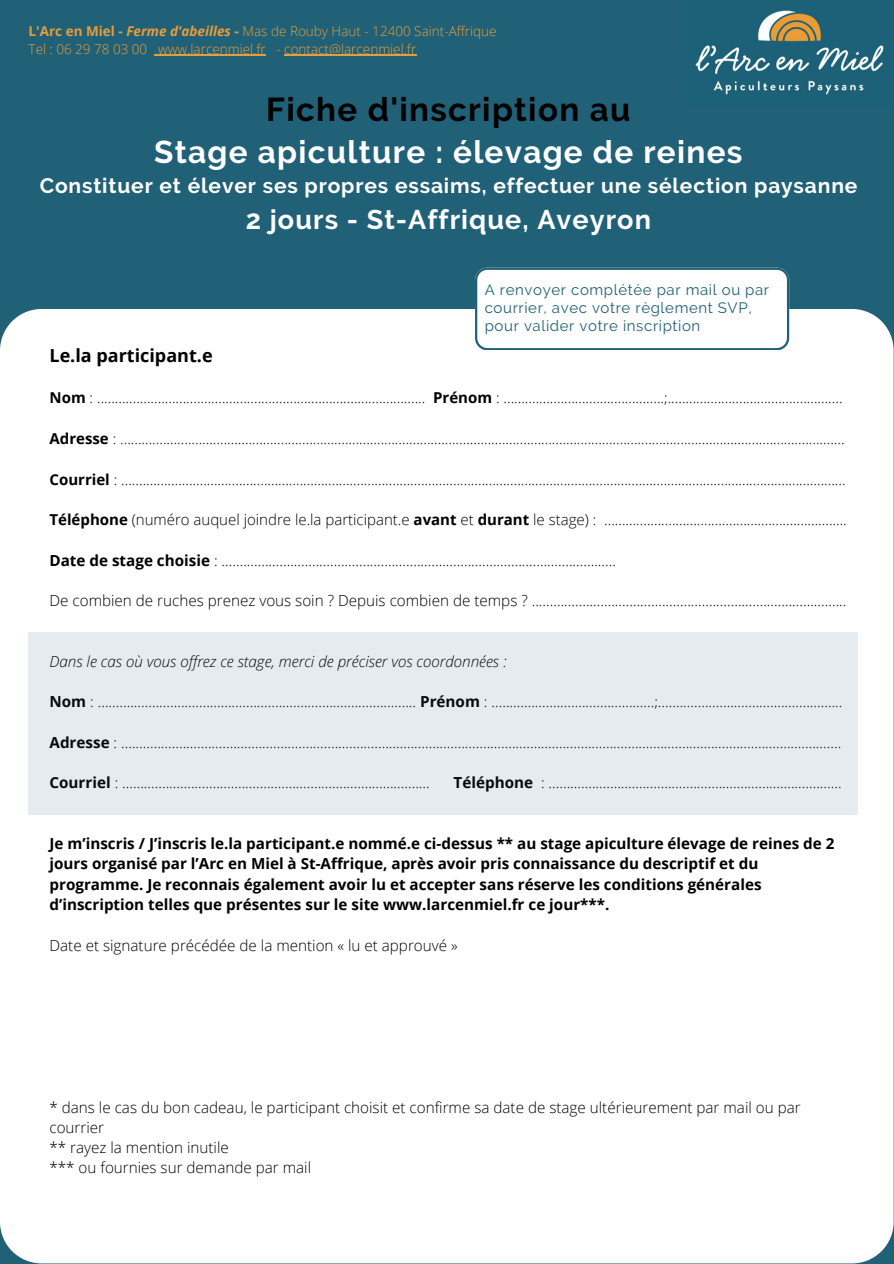
<style>
.page{position:relative;width:894px;height:1264px;background:#fff}
.page>*{position:absolute;margin:0;border:0;box-sizing:border-box;transform-origin:0 0}
.t1{font:700 33px "Raleway";letter-spacing:.04em;color:#000}
.t2{font:700 31.5px "Raleway";letter-spacing:.04em;color:#fff}
.t3{font:700 27px "Raleway";letter-spacing:.04em;color:#fff}
.t4{font:700 21px "Raleway";letter-spacing:.04em;color:#fff}
.t5{font:700 18px "Open Sans";color:#000}
.t6{font:300 15.15px/20.2px "Open Sans";color:#000}
.t7{font:700 15.15px/20.2px "Open Sans";color:#000}
.t8{font:italic 300 15.15px "Open Sans";color:#000}
.t9{font:300 15px "Open Sans";color:#000}
.t10{font:15px/18px "Raleway";letter-spacing:.04em;color:#206177}
.t11{font:300 13.5px "Open Sans";color:#e79d3c}
.s1{font-weight:700}
.s2{font-weight:700;font-style:italic}
</style>
<div class="page">
<div style="left:0;top:0;width:893px;height:1263px;background:#206177"></div>
<div style="left:0;top:309px;width:893px;height:954px;background:#fff"></div>
<svg style="left:475px;top:267px;width:313px;height:83px;background:#f0f4f6"></svg>
<img style="left:695px;top:10px;width:189px;height:85px">
<div style="left:29px;top:631px;width:828px;height:183px;background:#e4ecef"></div>
<hr style="left:158px;top:55px;width:108px;height:1px;background:#e79d3c">
<hr style="left:284px;top:55px;width:132px;height:1px;background:#e79d3c">
<h3 class="t11" style="left:29px;top:21px;width:469px"><span class="s1">L'Arc en Miel -</span> <span class="s2">Ferme d'abeilles</span> <span class="s1">-</span> Mas de Rouby Haut - 12400 Saint-Affrique</h3>
<h4 class="t11" style="left:29px;top:39px;width:389px">Tel : 06 29 78 03 00 www.larcenmiel.fr - contact@larcenmiel.fr</h4>
<h4 class="t1" style="left:266px;top:90px;width:366px">Fiche d'inscription au</h4>
<h4 class="t2" style="left:154px;top:133px;width:589px">Stage apiculture : élevage de reines</h4>
<h4 class="t4" style="left:40px;top:173px;width:818px">Constituer et élever ses propres essaims, effectuer une sélection paysanne</h4>
<h4 class="t3" style="left:246px;top:203px;width:406px">2 jours - St-Affrique, Aveyron</h4>
<h4 class="t10" style="left:484px;top:281px;width:286px">A renvoyer complétée par mail ou par courrier, avec votre règlement SVP, pour valider votre inscription</h4>
<p class="t5" style="left:49px;top:342px;width:165px">Le.la participant.e</p>
<p class="t9" style="left:49px;top:387px;width:794px"><span class="s1">Nom</span> : ............................................................................................ <span class="s1">Prénom</span> : .............................................;.................................................</p>
<p class="t9" style="left:49px;top:428px;width:796px"><span class="s1">Adresse</span> : ...........................................................................................................................................................................................................</p>
<h1 class="t9" style="left:49px;top:468px;width:797px"><span class="s1">Courriel</span> : ...........................................................................................................................................................................................................</h1>
<h4 class="t9" style="left:49px;top:509px;width:798px"><span class="s1">Téléphone</span> (numéro auquel joindre le.la participant.e <span class="s1">avant</span> et <span class="s1">durant</span> le stage) : ....................................................................</h4>
<h2 class="t6" style="left:49px;top:549px;width:568px"><span class="s1">Date de stage choisie</span> : .............................................................................................................</h2>
<h4 class="t6" style="left:49px;top:590px;width:798px">De combien de ruches prenez vous soin ? Depuis combien de temps ? .......................................................................................</h4>
<h4 class="t8" style="left:49px;top:650px;width:458px">Dans le cas où vous offrez ce stage, merci de préciser vos coordonnées :</h4>
<h4 class="t6" style="left:49px;top:691px;width:794px"><span class="s1">Nom</span> : ........................................................................................ <span class="s1">Prénom</span> : .............................................;...................................................</h4>
<h4 class="t6" style="left:49px;top:732px;width:793px"><span class="s1">Adresse</span> : .......................................................................................................................................................................................................</h4>
<h4 class="t6" style="left:49px;top:772px;width:382px"><span class="s1">Courriel</span> : .....................................................................................</h4>
<h4 class="t7" style="left:453px;top:772px;width:81px">Téléphone</h4>
<h4 class="t6" style="left:541px;top:772px;width:302px">: .................................................................................</h4>
<h4 class="t7" style="left:49px;top:833px;width:786px">Je m’inscris / J’inscris le.la participant.e nommé.e ci-dessus ** au stage apiculture élevage de reines de 2 jours organisé par l’Arc en Miel à St-Affrique, après avoir pris connaissance du descriptif et du programme. Je reconnais également avoir lu et accepter sans réserve les conditions générales d’inscription telles que présentes sur le site www.larcenmiel.fr ce jour***.</h4>
<h4 class="t6" style="left:49px;top:934px;width:409px">Date et signature précédée de la mention « lu et approuvé »</h4>
<h4 class="t6" style="left:49px;top:1096px;width:752px">* dans le cas du bon cadeau, le participant choisit et confirme sa date de stage ultérieurement par mail ou par courrier<br>** rayez la mention inutile<br>*** ou fournies sur demande par mail</h4>
</div>
